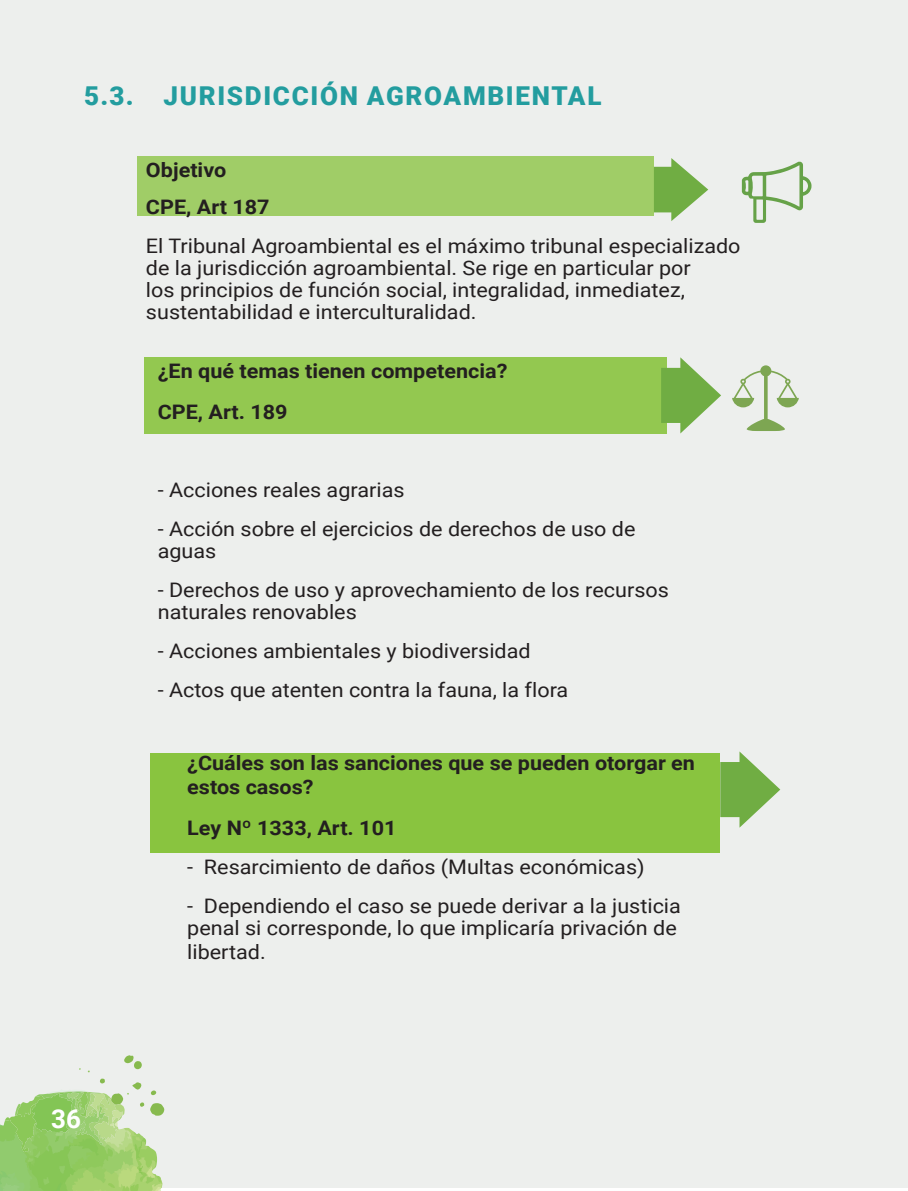
<style>
.page{position:relative;width:908px;height:1191px;background:#fff}
.page>*{position:absolute;margin:0;border:0;box-sizing:border-box;transform-origin:0 0}
.t1{font:900 26px "Roboto";letter-spacing:.065em;color:#239d9f}
.t2{font:700 26px "Roboto";color:#fff}
.t3{font:20px/22px "Roboto";color:#231f20;scale:1.08 1}
.t4{font:700 20px/37px "Roboto";color:#231f20;scale:1.08 1}
</style>
<div class="page">
<div style="left:0;top:0;width:907px;height:1187px;background:#edefed"></div>
<svg style="left:124px;top:1055px;width:18px;height:14px"></svg>
<svg style="left:11px;top:1078px;width:133px;height:39px"></svg>
<svg style="left:150px;top:1103px;width:14px;height:12px"></svg>
<svg style="left:151px;top:1090px;width:5px;height:5px"></svg>
<img style="left:0;top:1117px;width:165px;height:74px">
<div style="left:145px;top:357px;width:521px;height:77px;background:#93c850"></div>
<svg style="left:661px;top:357px;width:59px;height:76px"></svg>
<div style="left:137px;top:156px;width:516px;height:59px;background:#a0cd67"></div>
<svg style="left:732px;top:365px;width:66px;height:66px"></svg>
<svg style="left:741px;top:161px;width:70px;height:62px"></svg>
<svg style="left:653px;top:158px;width:55px;height:63px"></svg>
<div style="left:150px;top:753px;width:570px;height:99px;background:#89c43f"></div>
<svg style="left:720px;top:751px;width:60px;height:76px"></svg>
<h1 class="t1" style="left:84px;top:77px;width:518px">5.3. JURISDICCIÓN AGROAMBIENTAL</h1>
<p class="t4" style="left:146px;top:150px;width:116px">Objetivo<br>CPE, Art 187</p>
<p class="t3" style="left:146px;top:234px;width:552px">El Tribunal Agroambiental es el máximo tribunal especializado de la jurisdicción agroambiental. Se rige en particular por<br>los principios de función social, integralidad, inmediatez, sustentabilidad e interculturalidad.</p>
<p class="t4" style="left:158px;top:349px;width:325px;line-height:41px">¿En qué temas tienen competencia?<br>CPE, Art. 189</p>
<p class="t3" style="left:158px;top:478px;width:230px">- Acciones reales agrarias</p>
<p class="t3" style="left:158px;top:517px;width:443px">- Acción sobre el ejercicios de derechos de uso de aguas</p>
<p class="t3" style="left:158px;top:578px;width:474px">- Derechos de uso y aprovechamiento de los recursos naturales renovables</p>
<p class="t3" style="left:158px;top:639px;width:346px">- Acciones ambientales y biodiversidad</p>
<p class="t3" style="left:158px;top:678px;width:381px">- Actos que atenten contra la fauna, la flora</p>
<h1 class="t2" style="left:51px;top:1100px;width:31px">36</h1>
<p class="t4" style="left:187px;top:750px;width:471px;line-height:24px">¿Cuáles son las sanciones que se pueden otorgar en estos casos?</p>
<p class="t4" style="left:187px;top:808px;width:195px">Ley Nº 1333, Art. 101</p>
<p class="t3" style="left:187px;top:855px;width:425px">- Resarcimiento de daños (Multas económicas)</p>
<p class="t3" style="left:187px;top:894px;width:458px">- Dependiendo el caso se puede derivar a la justicia penal si corresponde, lo que implicaría privación de</p>
<p class="t3" style="left:187px;top:940px;width:74px">libertad.</p>
</div>
